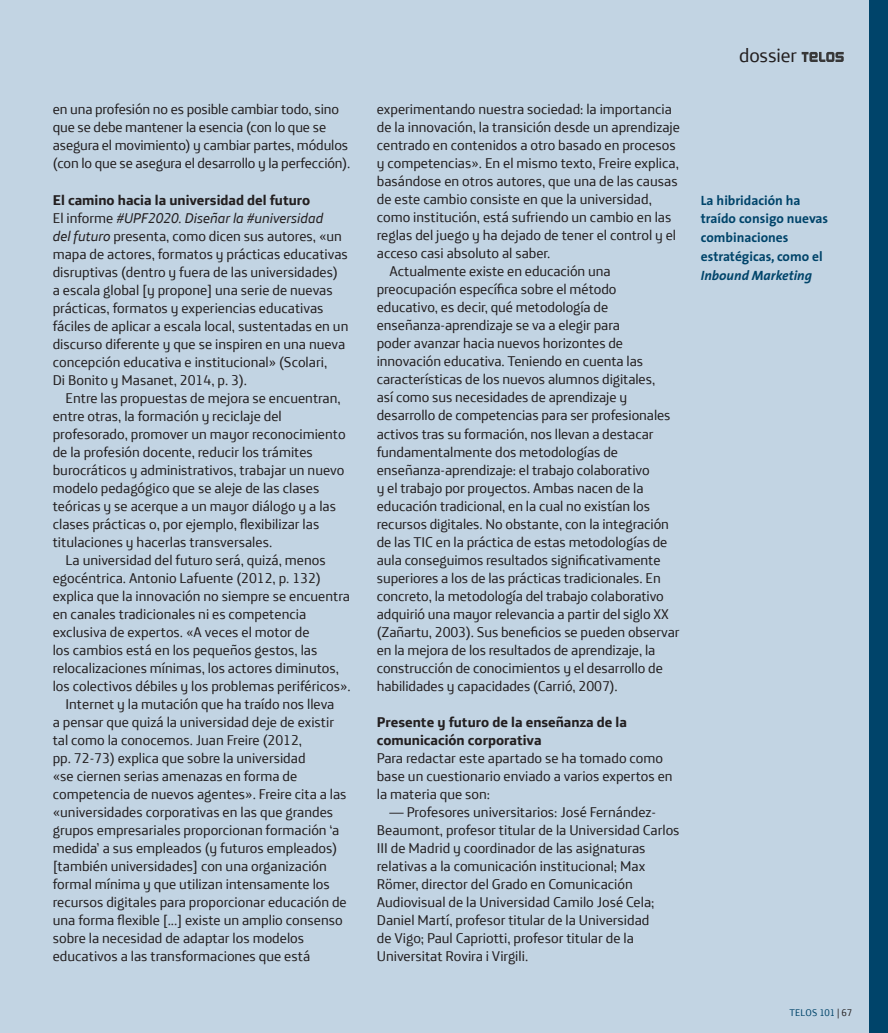
<style>
.page{position:relative;width:888px;height:1033px;background:#fff}
.page>*{position:absolute;margin:0;border:0;box-sizing:border-box;transform-origin:0 0}
.t1{font:19.5px "Telefonica Text";letter-spacing:-.005em;color:#231f20}
.t2{font:14.25px/18px "Telefonica Text";color:#231f20}
.t3{font:700 14.25px/18px "Telefonica Text";color:#231f20}
.t4{font:700 13.5px/18.8px "The Sans";color:#00446a}
.t5{font:italic 700 13.5px "The Sans";color:#00446a}
.t6{font:9.75px "Telefonica Text";letter-spacing:-.005em;color:#00446a}
.s1{font-weight:700}
.s2{font-style:italic}
.s3{color:#231f20}
</style>
<div class="page">
<div style="left:0;top:0;width:888px;height:1032px;background:#c2d4e3"></div>
<div style="left:869px;top:0;width:19px;height:1032px;background:#00446a"></div>
<svg style="left:802px;top:52px;width:42px;height:10px"></svg>
<p class="t2" style="left:53px;top:99px;width:299px">en una profesión no es posible cambiar todo, sino que se debe mantener la esencia (con lo que se asegura el movimiento) y cambiar partes, módulos (con lo que se asegura el desarrollo y la perfección).</p>
<p class="t2" style="left:53px;top:189px;width:297px"><span class="s1">El camino hacia la universidad del futuro<br></span>El informe <span class="s2">#UPF2020. Diseñar la #universidad<br>del futuro</span> presenta, como dicen sus autores, «un mapa de actores, formatos y prácticas educativas disruptivas (dentro y fuera de las universidades) a escala global [y propone] una serie de nuevas prácticas, formatos y experiencias educativas fáciles de aplicar a escala local, sustentadas en un discurso diferente y que se inspiren en una nueva concepción educativa e institucional» (Scolari,<br>Di Bonito y Masanet, 2014, p. 3).</p>
<p class="t2" style="left:53px;top:387px;width:294px;text-indent:13px">Entre las propuestas de mejora se encuentran, entre otras, la formación y reciclaje del profesorado, promover un mayor reconocimiento de la profesión docente, reducir los trámites burocráticos y administrativos, trabajar un nuevo modelo pedagógico que se aleje de las clases teóricas y se acerque a un mayor diálogo y a las clases prácticas o, por ejemplo, fexibilizar las titulaciones y hacerlas transversales.</p>
<p class="t2" style="left:66px;top:549px;width:262px">La universidad del futuro será, quizá, menos</p>
<p class="t2" style="left:53px;top:567px;width:269px">egocéntrica. Antonio Lafuente (2012, p. 132)</p>
<p class="t2" style="left:53px;top:585px;width:299px">explica que la innovación no siempre se encuentra</p>
<p class="t2" style="left:53px;top:603px;width:255px">en canales tradicionales ni es competencia</p>
<p class="t2" style="left:53px;top:621px;width:258px">exclusiva de expertos. «A veces el motor de</p>
<p class="t2" style="left:53px;top:639px;width:266px">los cambios está en los pequeños gestos, las</p>
<p class="t2" style="left:53px;top:657px;width:288px">relocalizaciones mínimas, los actores diminutos,</p>
<p class="t2" style="left:53px;top:675px;width:299px">los colectivos débiles y los problemas periféricos».</p>
<p class="t2" style="left:66px;top:693px;width:270px">Internet y la mutación que ha traído nos lleva</p>
<p class="t2" style="left:53px;top:711px;width:283px">a pensar que quizá la universidad deje de existir</p>
<p class="t2" style="left:53px;top:729px;width:251px">tal como la conocemos. Juan Freire (2012,</p>
<p class="t2" style="left:53px;top:747px;width:254px">pp. 72-73) explica que sobre la universidad</p>
<p class="t2" style="left:53px;top:765px;width:246px">«se ciernen serias amenazas en forma de</p>
<p class="t2" style="left:53px;top:783px;width:295px">competencia de nuevos agentes». Freire cita a las</p>
<p class="t2" style="left:53px;top:801px;width:282px">«universidades corporativas en las que grandes</p>
<p class="t2" style="left:53px;top:819px;width:288px">grupos empresariales proporcionan formación ‘a</p>
<p class="t2" style="left:53px;top:837px;width:286px">medida’ a sus empleados (y futuros empleados)</p>
<p class="t2" style="left:53px;top:855px;width:276px">[también universidades] con una organización</p>
<p class="t2" style="left:53px;top:873px;width:279px">formal mínima y que utilizan intensamente los</p>
<p class="t2" style="left:53px;top:891px;width:296px">recursos digitales para proporcionar educación de</p>
<p class="t2" style="left:53px;top:909px;width:291px">una forma fexible [...] existe un amplio consenso</p>
<p class="t2" style="left:53px;top:927px;width:253px">sobre la necesidad de adaptar los modelos</p>
<p class="t2" style="left:53px;top:945px;width:259px">educativos a las transformaciones que está</p>
<p class="t2" style="left:377px;top:99px;width:297px">experimentando nuestra sociedad: la importancia</p>
<p class="t2" style="left:377px;top:117px;width:305px">de la innovación, la transición desde un aprendizaje</p>
<p class="t2" style="left:377px;top:135px;width:300px">centrado en contenidos a otro basado en procesos</p>
<p class="t2" style="left:377px;top:153px;width:304px">y competencias». En el mismo texto, Freire explica,</p>
<p class="t2" style="left:377px;top:171px;width:302px">basándose en otros autores, que una de las causas</p>
<p class="t2" style="left:377px;top:189px;width:277px">de este cambio consiste en que la universidad,</p>
<p class="t2" style="left:377px;top:207px;width:296px">como institución, está sufriendo un cambio en las</p>
<p class="t2" style="left:377px;top:225px;width:301px">reglas del juego y ha dejado de tener el control y el</p>
<p class="t2" style="left:377px;top:243px;width:175px">acceso casi absoluto al saber.</p>
<p class="t2" style="left:390px;top:261px;width:223px">Actualmente existe en educación una</p>
<p class="t2" style="left:377px;top:279px;width:241px">preocupación específca sobre el método</p>
<p class="t2" style="left:377px;top:297px;width:233px">educativo, es decir, qué metodología de</p>
<p class="t2" style="left:377px;top:315px;width:245px">enseñanza-aprendizaje se va a elegir para</p>
<p class="t2" style="left:377px;top:333px;width:248px">poder avanzar hacia nuevos horizontes de</p>
<p class="t2" style="left:377px;top:351px;width:268px">innovación educativa. Teniendo en cuenta las</p>
<p class="t2" style="left:377px;top:369px;width:280px">características de los nuevos alumnos digitales,</p>
<p class="t2" style="left:377px;top:387px;width:252px">así como sus necesidades de aprendizaje y</p>
<p class="t2" style="left:377px;top:405px;width:295px">desarrollo de competencias para ser profesionales</p>
<p class="t2" style="left:377px;top:423px;width:278px">activos tras su formación, nos llevan a destacar</p>
<p class="t2" style="left:377px;top:441px;width:243px">fundamentalmente dos metodologías de</p>
<p class="t2" style="left:377px;top:459px;width:274px">enseñanza-aprendizaje: el trabajo colaborativo</p>
<p class="t2" style="left:377px;top:477px;width:268px">y el trabajo por proyectos. Ambas nacen de la</p>
<p class="t2" style="left:377px;top:495px;width:275px">educación tradicional, en la cual no existían los</p>
<p class="t2" style="left:377px;top:513px;width:294px">recursos digitales. N o obstante, con la integración</p>
<p class="t2" style="left:377px;top:531px;width:292px">de las TIC en la práctica de estas metodologías de</p>
<p class="t2" style="left:377px;top:549px;width:285px">aula conseguimos resultados signifcativamente</p>
<p class="t2" style="left:377px;top:567px;width:285px">superiores a los de las prácticas tradicionales. En</p>
<p class="t2" style="left:377px;top:585px;width:289px">concreto, la metodología del trabajo colaborativo</p>
<p class="t2" style="left:377px;top:603px;width:293px">adquirió una mayor relevancia a partir del siglo XX</p>
<p class="t2" style="left:377px;top:621px;width:304px">(Zañartu, 2003). Sus benefcios se pueden observar</p>
<p class="t2" style="left:377px;top:639px;width:280px">en la mejora de los resultados de aprendizaje, la</p>
<p class="t2" style="left:377px;top:657px;width:288px">construcción de conocimientos y el desarrollo de</p>
<p class="t2" style="left:377px;top:675px;width:242px">habilidades y capacidades (Carrió, 2007).</p>
<p class="t3" style="left:377px;top:711px;width:252px">Presente y futuro de la enseñanza de la comunicación corporativa</p>
<p class="t2" style="left:377px;top:747px;width:297px">Para redactar este apartado se ha tomado como base un cuestionario enviado a varios expertos en la materia que son:</p>
<p class="t2" style="left:377px;top:801px;width:304px;text-indent:13px">— Profesores universitarios: José Fernández-Beaumont, profesor titular de la Universidad Carlos III de Madrid y coordinador de las asignaturas relativas a la comunicación institucional; Max Römer, director del Grado en Comunicación Audiovisual de la Universidad Camilo José Cela; Daniel Martí, profesor titular de la Universidad<br>de Vigo; Paul Capriotti, profesor titular de la Universitat Rovira i Virgili.</p>
<h1 class="t1" style="left:739px;top:39px;width:59px">dossier</h1>
<p class="t4" style="left:701px;top:190px;width:129px">La hibridación ha traído consigo nuevas combinaciones estratégicas, como el</p>
<p class="t5" style="left:701px;top:264px;width:113px">Inbound Marketing</p>
<p class="t6" style="left:789px;top:1004px;width:64px">TELOS 101 <span class="s3">| 67</span></p>
</div>
